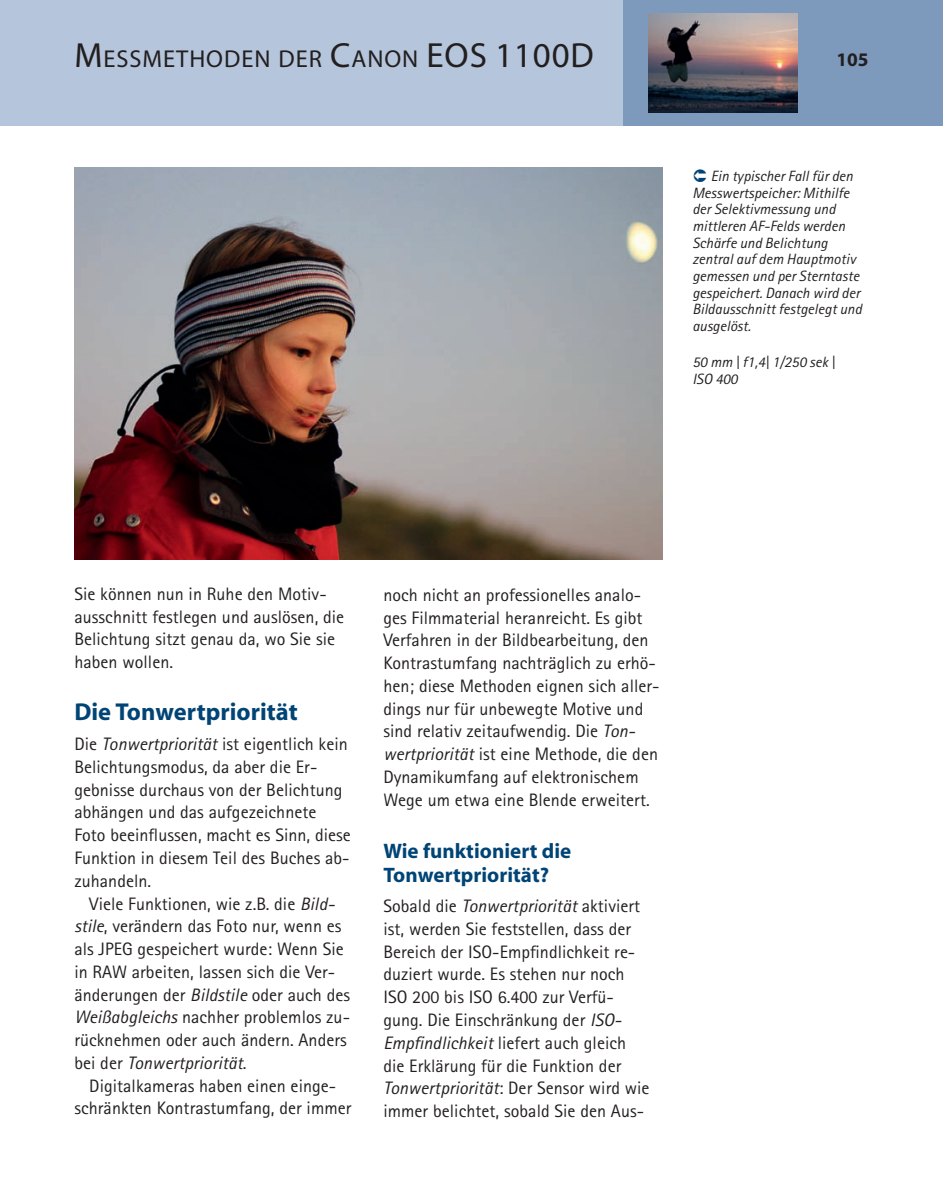
<style>
.page{position:relative;width:943px;height:1194px;background:#fff}
.page>*{position:absolute;margin:0;border:0;box-sizing:border-box;transform-origin:0 0}
.t1{font:35px "Myriad";letter-spacing:.025em;color:#231f20}
.t2{font:24.5px "Myriad";letter-spacing:.04em;color:#231f20}
.t3{font:700 24.5px "Myriad";color:#004475}
.t4{font:700 21px/24.5px "Myriad";color:#004475}
.t5{font:700 19.25px "Myriad";color:#231f20}
.t6{font:18.03px/22.8px "Rotis Sans Serif";letter-spacing:.005em;color:#231f20}
.t7{font:italic 14.88px/16.6px "Rotis Sans Serif";color:#231f20}
.s1{font-size:35px}
.s2{font-style:italic}
</style>
<div class="page">
<div style="left:276px;top:0;width:347px;height:125px;background:#b5c5db"></div>
<div style="left:0;top:0;width:276px;height:125px;background:#b5c5db"></div>
<div style="left:623px;top:0;width:319px;height:125px;background:#7d9abd"></div>
<img style="left:649px;top:14px;width:149px;height:99px">
<img style="left:74px;top:168px;width:588px;height:392px">
<h2 class="t2" style="left:74px;top:47px;width:372px"><span class="s1">M</span>ESSMETHODEN DER <span class="s1">C</span>ANON <span class="s1">EOS</span></h2>
<h1 class="t1" style="left:495px;top:38px;width:100px">1100D</h1>
<p class="t5" style="left:836px;top:49px;width:34px">105</p>
<p class="t7" style="left:692px;top:168px;width:171px;text-indent:19px">Ein typischer Fall für den<br>Messwertspeicher: Mithilfe der Selektivmessung und mittleren AF-Felds werden<br>Schärfe und Belichtung zentral auf dem Hauptmotiv gemessen und per Sterntaste gespeichert. Danach wird der<br>Bildausschnitt festgelegt und ausgelöst.</p>
<p class="t7" style="left:692px;top:354px;width:144px">50 mm | f1,4| 1/250 sek |<br>ISO 400</p>
<p class="t6" style="left:74px;top:582px;width:271px">Sie können nun in Ruhe den Motiv&shy;ausschnitt festlegen und auslösen, die<br>Belichtung sitzt genau da, wo Sie sie haben wollen.</p>
<h2 class="t3" style="left:74px;top:699px;width:225px">Die Tonwertpriorität</h2>
<p class="t6" style="left:74px;top:732px;width:278px">Die <span class="s2">Tonwertpriorität</span> ist eigentlich kein Belichtungsmodus, da aber die Er&shy;gebnisse durchaus von der Belichtung abhängen und das aufgezeichnete Foto beeinflussen, macht es Sinn, diese Funktion in diesem Teil des Buches ab&shy;zuhandeln.</p>
<p class="t6" style="left:74px;top:891px;width:277px;text-indent:15px">Viele Funktionen, wie z.B. die <span class="s2">Bild&shy;stile</span>, verändern das Foto nur, wenn es als JPEG gespeichert wurde: Wenn Sie in RAW arbeiten, lassen sich die Ver&shy;änderungen der <span class="s2">Bildstile</span> oder auch des <span class="s2">Weißabgleichs</span> nachher problemlos zu&shy;rücknehmen oder auch ändern. Anders bei der <span class="s2">Tonwertpriorität</span>.</p>
<p class="t6" style="left:74px;top:1073px;width:279px;text-align:center">Digitalkameras haben einen einge&shy;schränkten Kontrastumfang, der immer</p>
<p class="t6" style="left:383px;top:583px;width:278px">noch nicht an professionelles analo&shy;ges Filmmaterial heranreicht. Es gibt Verfahren in der Bildbearbeitung, den Kontrastumfang nachträglich zu erhö&shy;hen; diese Methoden eignen sich aller&shy;dings nur für unbewegte Motive und sind relativ zeitaufwendig. Die <span class="s2">Ton&shy;wertpriorität</span> ist eine Methode, die den Dynamikumfang auf elektronischem Wege um etwa eine Blende erweitert.</p>
<p class="t4" style="left:383px;top:839px;width:189px">Wie funktioniert die<br>Tonwertpriorität?</p>
<p class="t6" style="left:383px;top:894px;width:268px">Sobald die <span class="s2">Tonwertpriorität</span> aktiviert ist, werden Sie feststellen, dass der Bereich der ISO-Empfindlichkeit re&shy;duziert wurde. Es stehen nur noch ISO 200 bis ISO 6.400 zur Verfü&shy;gung. Die Einschränkung der <span class="s2">ISO-Empfindlichkeit</span> liefert auch gleich die Erklärung für die Funktion der <span class="s2">Tonwertpriorität</span>: Der Sensor wird wie immer belichtet, sobald Sie den Aus-</p>
</div>
